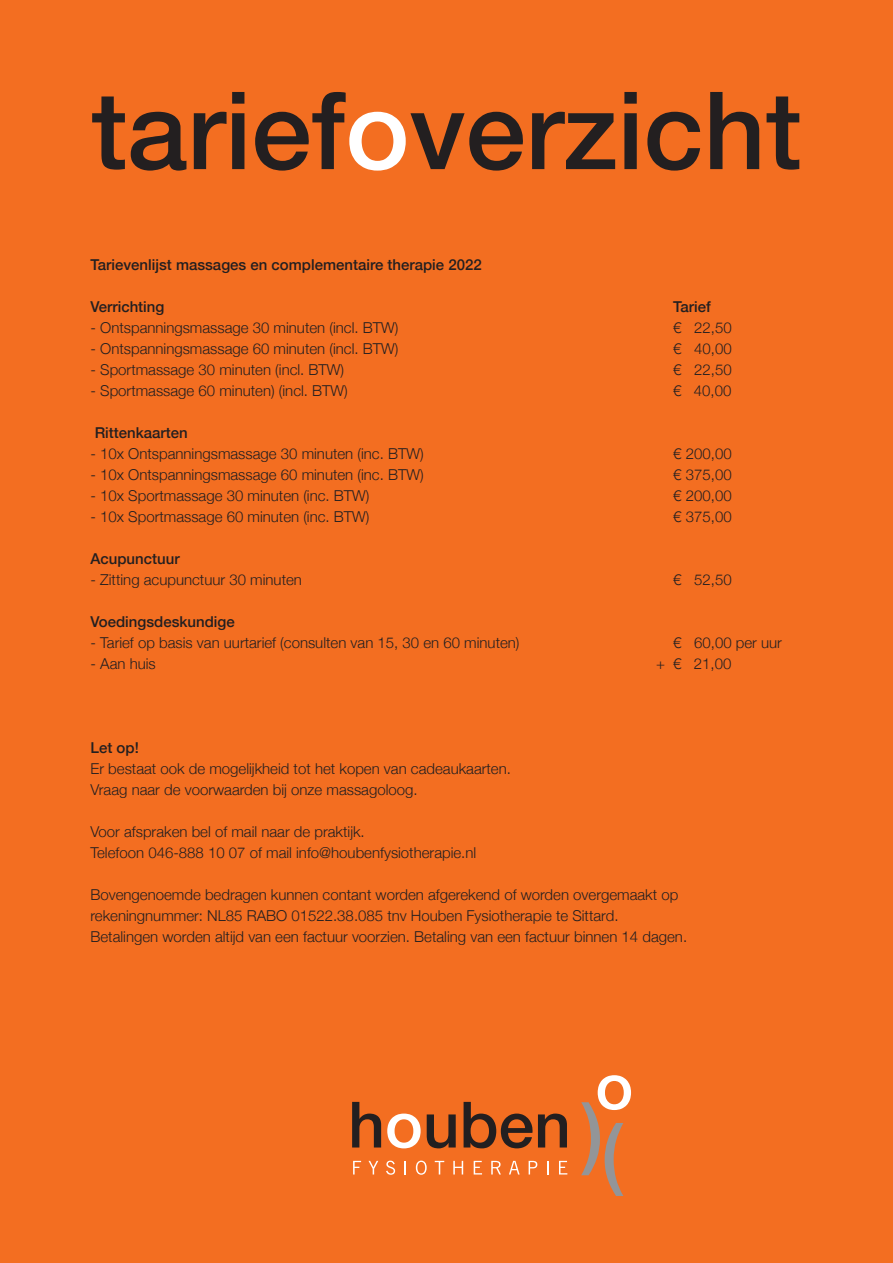
<style>
.page{position:relative;width:893px;height:1263px;background:#f36e21}
.page>*{position:absolute;margin:0;border:0;box-sizing:border-box;transform-origin:0 0}
.t1{font:500 108px "Helvetica Neue";color:#231f20}
.t2{font:300 15px/21px "Helvetica Neue";color:#231f20}
.t3{font:500 15px "Helvetica Neue";color:#231f20}
.s1{color:#fff}
</style>
<div class="page">
<svg style="left:352px;top:1102px;width:29px;height:45px"></svg>
<svg style="left:387px;top:1113px;width:34px;height:35px"></svg>
<svg style="left:427px;top:1114px;width:29px;height:34px"></svg>
<svg style="left:464px;top:1102px;width:103px;height:46px"></svg>
<svg style="left:353px;top:1161px;width:8px;height:13px"></svg>
<svg style="left:368px;top:1161px;width:10px;height:13px"></svg>
<svg style="left:386px;top:1160px;width:9px;height:15px"></svg>
<svg style="left:405px;top:1161px;width:1px;height:13px"></svg>
<svg style="left:416px;top:1160px;width:11px;height:15px"></svg>
<svg style="left:435px;top:1161px;width:9px;height:13px"></svg>
<svg style="left:453px;top:1161px;width:10px;height:13px"></svg>
<svg style="left:474px;top:1161px;width:8px;height:13px"></svg>
<svg style="left:491px;top:1161px;width:10px;height:13px"></svg>
<svg style="left:509px;top:1161px;width:11px;height:13px"></svg>
<svg style="left:529px;top:1161px;width:8px;height:13px"></svg>
<svg style="left:547px;top:1161px;width:1px;height:13px"></svg>
<svg style="left:559px;top:1161px;width:8px;height:13px"></svg>
<svg style="left:581px;top:1075px;width:50px;height:121px"></svg>
<h1 class="t1" style="left:91px;top:64px;width:712px">tarief<span class="s1">o</span>verzicht</h1>
<p class="t3" style="left:91px;top:255px;width:393px">Tarievenlijst massages en complementaire therapie 2022</p>
<p class="t3" style="left:91px;top:297px;width:75px">Verrichting</p>
<p class="t3" style="left:673px;top:297px;width:39px">Tarief</p>
<p class="t2" style="left:91px;top:317px;width:309px">- Ontspanningsmassage 30 minuten (incl. BTW)</p>
<p class="t2" style="left:673px;top:317px;width:60px">€ 22,50</p>
<p class="t2" style="left:91px;top:338px;width:309px">- Ontspanningsmassage 60 minuten (incl. BTW)</p>
<p class="t2" style="left:673px;top:338px;width:60px">€ 40,00</p>
<p class="t2" style="left:91px;top:359px;width:255px">- Sportmassage 30 minuten (incl. BTW)</p>
<p class="t2" style="left:673px;top:359px;width:60px">€ 22,50</p>
<p class="t2" style="left:91px;top:380px;width:259px">- Sportmassage 60 minuten) (incl. BTW)</p>
<p class="t2" style="left:673px;top:380px;width:60px">€ 40,00</p>
<p class="t3" style="left:95px;top:423px;width:95px">Rittenkaarten</p>
<p class="t2" style="left:91px;top:443px;width:335px">- 10x Ontspanningsmassage 30 minuten (inc. BTW)</p>
<p class="t2" style="left:673px;top:443px;width:60px">€ 200,00</p>
<p class="t2" style="left:91px;top:464px;width:335px">- 10x Ontspanningsmassage 60 minuten (inc. BTW)</p>
<p class="t2" style="left:673px;top:464px;width:60px">€ 375,00</p>
<p class="t2" style="left:91px;top:485px;width:280px">- 10x Sportmassage 30 minuten (inc. BTW)</p>
<p class="t2" style="left:673px;top:485px;width:60px">€ 200,00</p>
<p class="t2" style="left:91px;top:506px;width:280px">- 10x Sportmassage 60 minuten (inc. BTW)</p>
<p class="t2" style="left:673px;top:506px;width:60px">€ 375,00</p>
<p class="t3" style="left:91px;top:549px;width:91px">Acupunctuur</p>
<p class="t2" style="left:91px;top:569px;width:213px">- Zitting acupunctuur 30 minuten</p>
<p class="t2" style="left:673px;top:569px;width:60px">€ 52,50</p>
<p class="t3" style="left:91px;top:612px;width:146px">Voedingsdeskundige</p>
<p class="t2" style="left:91px;top:632px;width:431px">- Tarief op basis van uurtarief (consulten van 15, 30 en 60 minuten)</p>
<p class="t2" style="left:673px;top:632px;width:110px">€ 60,00 per uur</p>
<p class="t2" style="left:91px;top:653px;width:67px">- Aan huis</p>
<p class="t2" style="left:656px;top:653px;width:77px">+ € 21,00</p>
<p class="t3" style="left:91px;top:738px;width:50px">Let op!</p>
<p class="t2" style="left:91px;top:758px;width:422px">Er bestaat ook de mogelijkheid tot het kopen van cadeaukaarten.<br>Vraag naar de voorwaarden bij onze massagoloog.</p>
<p class="t2" style="left:91px;top:821px;width:387px">Voor afspraken bel of mail naar de praktijk.<br>Telefoon 046-888 10 07 of mail info@houbenfysiotherapie.nl</p>
<p class="t2" style="left:91px;top:884px;width:598px">Bovengenoemde bedragen kunnen contant worden afgerekend of worden overgemaakt op rekeningnummer: NL85 RABO 01522.38.085 tnv Houben Fysiotherapie te Sittard.<br>Betalingen worden altijd van een factuur voorzien. Betaling van een factuur binnen 14 dagen.</p>
</div>
